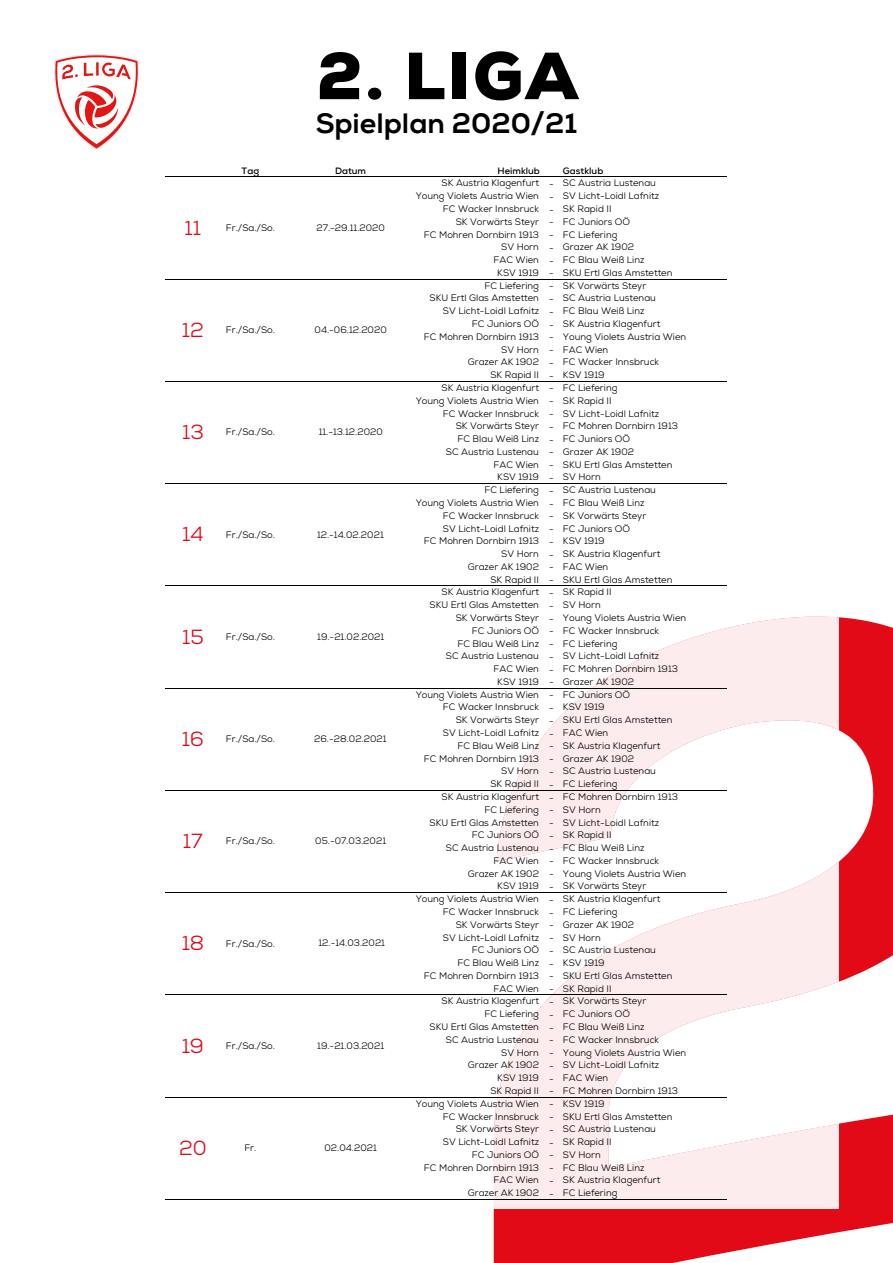
<style>
.page{position:relative;width:893px;height:1263px;background:#fff}
.page>*{position:absolute;margin:0;border:0;box-sizing:border-box;transform-origin:0 0}
.t1{font:900 64.5px "Nexa";color:#000}
.t2{font:28.5px "Nexa X Bold";color:#000}
.t3{font:20.4px "Nexa";color:#e20613}
.t4{font:700 18.75px/26.2px "Nexa";color:#000;text-align:center}
.t5{font:9.3px "Nexa";color:#000}
.t6{font:700 9.3px "Nexa";color:#000}
.s1{font-size:20.4px;color:#e20613}
</style>
<div class="page">
<svg style="left:494px;top:617px;width:399px;height:646px;fill:#e20a17"></svg>
<svg style="left:494px;top:616px;width:345px;height:593px"></svg>
<svg style="left:54px;top:54px;width:85px;height:96px"></svg>
<hr style="left:166px;top:177px;width:561px;height:1px;background:#000">
<hr style="left:166px;top:279px;width:561px;height:1px;background:#000">
<hr style="left:166px;top:381px;width:561px;height:1px;background:#000">
<hr style="left:166px;top:483px;width:561px;height:1px;background:#000">
<hr style="left:166px;top:585px;width:561px;height:1px;background:#000">
<hr style="left:166px;top:688px;width:561px;height:1px;background:#000">
<hr style="left:166px;top:790px;width:561px;height:1px;background:#000">
<hr style="left:166px;top:892px;width:561px;height:1px;background:#000">
<hr style="left:166px;top:994px;width:561px;height:1px;background:#000">
<hr style="left:166px;top:1097px;width:561px;height:1px;background:#000">
<hr style="left:166px;top:1199px;width:561px;height:1px;background:#000">
<h1 class="t1" style="left:317px;top:33px;width:263px">2. LIGA</h1>
<h2 class="t2" style="left:316px;top:106px;width:263px">Spielplan 2020/21</h2>
<h3 class="t4" style="left:362px;top:85px;width:172px">HPYBET 2. Liga<br>Spielplan 2020/21</h3>
<p class="t6" style="left:242px;top:165px;width:19px">Tag</p>
<p class="t6" style="left:335px;top:165px;width:32px">Datum</p>
<p class="t6" style="left:498px;top:165px;width:44px">Heimklub</p>
<p class="t6" style="left:563px;top:165px;width:42px">Gastklub</p>
<p class="t5" style="left:185px;top:222px;width:92px"><span class="s1">11</span> Fr./Sa./So.</p>
<p class="t5" style="left:316px;top:221px;width:70px">27.-29.11.2020</p>
<p class="t5" style="left:182px;top:324px;width:95px"><span class="s1">12</span> Fr./Sa./So.</p>
<p class="t5" style="left:315px;top:324px;width:74px">04.-06.12.2020</p>
<p class="t5" style="left:182px;top:426px;width:94px"><span class="s1">13</span> Fr./Sa./So.</p>
<p class="t5" style="left:319px;top:426px;width:66px">11.-13.12.2020</p>
<p class="t5" style="left:182px;top:528px;width:94px"><span class="s1">14</span> Fr./Sa./So.</p>
<p class="t5" style="left:317px;top:528px;width:68px">12.-14.02.2021</p>
<p class="t5" style="left:182px;top:631px;width:94px"><span class="s1">15</span> Fr./Sa./So.</p>
<p class="t5" style="left:317px;top:630px;width:69px">19.-21.02.2021</p>
<p class="t5" style="left:182px;top:733px;width:95px"><span class="s1">16</span> Fr./Sa./So.</p>
<p class="t5" style="left:314px;top:733px;width:74px">26.-28.02.2021</p>
<p class="t5" style="left:183px;top:835px;width:93px"><span class="s1">17</span> Fr./Sa./So.</p>
<p class="t5" style="left:315px;top:835px;width:72px">05.-07.03.2021</p>
<p class="t5" style="left:182px;top:937px;width:95px"><span class="s1">18</span> Fr./Sa./So.</p>
<p class="t5" style="left:318px;top:937px;width:68px">12.-14.03.2021</p>
<p class="t5" style="left:182px;top:1040px;width:95px"><span class="s1">19</span> Fr./Sa./So.</p>
<p class="t5" style="left:317px;top:1039px;width:68px">19.-21.03.2021</p>
<h3 class="t3" style="left:179px;top:1135px;width:29px">20</h3>
<p class="t5" style="left:244px;top:1142px;width:14px">Fr.</p>
<p class="t5" style="left:324px;top:1142px;width:54px">02.04.2021</p>
<p class="t5" style="left:442px;top:177px;width:216px">SK Austria Klagenfurt - SC Austria Lustenau</p>
<p class="t5" style="left:416px;top:190px;width:245px">Young Violets Austria Wien - SV Licht-Loidl Lafnitz</p>
<p class="t5" style="left:443px;top:203px;width:170px">FC Wacker Innsbruck - SK Rapid II</p>
<p class="t5" style="left:456px;top:216px;width:176px">SK Vorwärts Steyr - FC Juniors OÖ</p>
<p class="t5" style="left:424px;top:228px;width:195px">FC Mohren Dornbirn 1913 - FC Liefering</p>
<p class="t5" style="left:501px;top:241px;width:135px">SV Horn - Grazer AK 1902</p>
<p class="t5" style="left:494px;top:254px;width:152px">FAC Wien - FC Blau Weiß Linz</p>
<p class="t5" style="left:497px;top:267px;width:177px">KSV 1919 - SKU Ertl Glas Amstetten</p>
<p class="t5" style="left:484px;top:280px;width:163px">FC Liefering - SK Vorwärts Steyr</p>
<p class="t5" style="left:430px;top:292px;width:228px">SKU Ertl Glas Amstetten - SC Austria Lustenau</p>
<p class="t5" style="left:443px;top:305px;width:203px">SV Licht-Loidl Lafnitz - FC Blau Weiß Linz</p>
<p class="t5" style="left:472px;top:318px;width:190px">FC Juniors OÖ - SK Austria Klagenfurt</p>
<p class="t5" style="left:424px;top:331px;width:264px">FC Mohren Dornbirn 1913 - Young Violets Austria Wien</p>
<p class="t5" style="left:501px;top:343px;width:109px">SV Horn - FAC Wien</p>
<p class="t5" style="left:468px;top:356px;width:193px">Grazer AK 1902 - FC Wacker Innsbruck</p>
<p class="t5" style="left:490px;top:369px;width:116px">SK Rapid II - KSV 1919</p>
<p class="t5" style="left:442px;top:382px;width:177px">SK Austria Klagenfurt - FC Liefering</p>
<p class="t5" style="left:416px;top:395px;width:197px">Young Violets Austria Wien - SK Rapid II</p>
<p class="t5" style="left:443px;top:407px;width:218px">FC Wacker Innsbruck - SV Licht-Loidl Lafnitz</p>
<p class="t5" style="left:456px;top:420px;width:224px">SK Vorwärts Steyr - FC Mohren Dornbirn 1913</p>
<p class="t5" style="left:457px;top:433px;width:174px">FC Blau Weiß Linz - FC Juniors OÖ</p>
<p class="t5" style="left:446px;top:446px;width:190px">SC Austria Lustenau - Grazer AK 1902</p>
<p class="t5" style="left:494px;top:458px;width:180px">FAC Wien - SKU Ertl Glas Amstetten</p>
<p class="t5" style="left:497px;top:471px;width:105px">KSV 1919 - SV Horn</p>
<p class="t5" style="left:484px;top:484px;width:173px">FC Liefering - SC Austria Lustenau</p>
<p class="t5" style="left:416px;top:497px;width:230px">Young Violets Austria Wien - FC Blau Weiß Linz</p>
<p class="t5" style="left:443px;top:510px;width:205px">FC Wacker Innsbruck - SK Vorwärts Steyr</p>
<p class="t5" style="left:443px;top:522px;width:189px">SV Licht-Loidl Lafnitz - FC Juniors OÖ</p>
<p class="t5" style="left:424px;top:535px;width:182px">FC Mohren Dornbirn 1913 - KSV 1919</p>
<p class="t5" style="left:501px;top:548px;width:161px">SV Horn - SK Austria Klagenfurt</p>
<p class="t5" style="left:468px;top:561px;width:142px">Grazer AK 1902 - FAC Wien</p>
<p class="t5" style="left:490px;top:573px;width:183px">SK Rapid II - SKU Ertl Glas Amstetten</p>
<p class="t5" style="left:442px;top:586px;width:171px">SK Austria Klagenfurt - SK Rapid II</p>
<p class="t5" style="left:430px;top:599px;width:173px">SKU Ertl Glas Amstetten - SV Horn</p>
<p class="t5" style="left:456px;top:612px;width:232px">SK Vorwärts Steyr - Young Violets Austria Wien</p>
<p class="t5" style="left:472px;top:625px;width:189px">FC Juniors OÖ - FC Wacker Innsbruck</p>
<p class="t5" style="left:457px;top:637px;width:161px">FC Blau Weiß Linz - FC Liefering</p>
<p class="t5" style="left:446px;top:650px;width:215px">SC Austria Lustenau - SV Licht-Loidl Lafnitz</p>
<p class="t5" style="left:494px;top:663px;width:186px">FAC Wien - FC Mohren Dornbirn 1913</p>
<p class="t5" style="left:497px;top:676px;width:138px">KSV 1919 - Grazer AK 1902</p>
<p class="t5" style="left:416px;top:689px;width:216px">Young Violets Austria Wien - FC Juniors OÖ</p>
<p class="t5" style="left:443px;top:701px;width:163px">FC Wacker Innsbruck - KSV 1919</p>
<p class="t5" style="left:456px;top:714px;width:218px">SK Vorwärts Steyr - SKU Ertl Glas Amstetten</p>
<p class="t5" style="left:443px;top:727px;width:167px">SV Licht-Loidl Lafnitz - FAC Wien</p>
<p class="t5" style="left:457px;top:740px;width:204px">FC Blau Weiß Linz - SK Austria Klagenfurt</p>
<p class="t5" style="left:424px;top:752px;width:212px">FC Mohren Dornbirn 1913 - Grazer AK 1902</p>
<p class="t5" style="left:501px;top:765px;width:156px">SV Horn - SC Austria Lustenau</p>
<p class="t5" style="left:490px;top:778px;width:129px">SK Rapid II - FC Liefering</p>
<p class="t5" style="left:442px;top:791px;width:238px">SK Austria Klagenfurt - FC Mohren Dornbirn 1913</p>
<p class="t5" style="left:484px;top:804px;width:118px">FC Liefering - SV Horn</p>
<p class="t5" style="left:430px;top:816px;width:231px">SKU Ertl Glas Amstetten - SV Licht-Loidl Lafnitz</p>
<p class="t5" style="left:472px;top:829px;width:141px">FC Juniors OÖ - SK Rapid II</p>
<p class="t5" style="left:446px;top:842px;width:200px">SC Austria Lustenau - FC Blau Weiß Linz</p>
<p class="t5" style="left:494px;top:855px;width:167px">FAC Wien - FC Wacker Innsbruck</p>
<p class="t5" style="left:468px;top:867px;width:220px">Grazer AK 1902 - Young Violets Austria Wien</p>
<p class="t5" style="left:497px;top:880px;width:150px">KSV 1919 - SK Vorwärts Steyr</p>
<p class="t5" style="left:416px;top:893px;width:246px">Young Violets Austria Wien - SK Austria Klagenfurt</p>
<p class="t5" style="left:443px;top:906px;width:176px">FC Wacker Innsbruck - FC Liefering</p>
<p class="t5" style="left:456px;top:919px;width:180px">SK Vorwärts Steyr - Grazer AK 1902</p>
<p class="t5" style="left:443px;top:931px;width:159px">SV Licht-Loidl Lafnitz - SV Horn</p>
<p class="t5" style="left:472px;top:944px;width:186px">FC Juniors OÖ - SC Austria Lustenau</p>
<p class="t5" style="left:457px;top:957px;width:149px">FC Blau Weiß Linz - KSV 1919</p>
<p class="t5" style="left:424px;top:970px;width:250px">FC Mohren Dornbirn 1913 - SKU Ertl Glas Amstetten</p>
<p class="t5" style="left:494px;top:982px;width:119px">FAC Wien - SK Rapid II</p>
<p class="t5" style="left:442px;top:995px;width:206px">SK Austria Klagenfurt - SK Vorwärts Steyr</p>
<p class="t5" style="left:484px;top:1008px;width:147px">FC Liefering - FC Juniors OÖ</p>
<p class="t5" style="left:430px;top:1021px;width:216px">SKU Ertl Glas Amstetten - FC Blau Weiß Linz</p>
<p class="t5" style="left:446px;top:1034px;width:215px">SC Austria Lustenau - FC Wacker Innsbruck</p>
<p class="t5" style="left:501px;top:1046px;width:186px">SV Horn - Young Violets Austria Wien</p>
<p class="t5" style="left:468px;top:1059px;width:193px">Grazer AK 1902 - SV Licht-Loidl Lafnitz</p>
<p class="t5" style="left:497px;top:1072px;width:112px">KSV 1919 - FAC Wien</p>
<p class="t5" style="left:490px;top:1085px;width:189px">SK Rapid II - FC Mohren Dornbirn 1913</p>
<p class="t5" style="left:416px;top:1097px;width:190px">Young Violets Austria Wien - KSV 1919</p>
<p class="t5" style="left:443px;top:1110px;width:231px">FC Wacker Innsbruck - SKU Ertl Glas Amstetten</p>
<p class="t5" style="left:456px;top:1123px;width:202px">SK Vorwärts Steyr - SC Austria Lustenau</p>
<p class="t5" style="left:443px;top:1136px;width:170px">SV Licht-Loidl Lafnitz - SK Rapid II</p>
<p class="t5" style="left:472px;top:1149px;width:130px">FC Juniors OÖ - SV Horn</p>
<p class="t5" style="left:424px;top:1161px;width:222px">FC Mohren Dornbirn 1913 - FC Blau Weiß Linz</p>
<p class="t5" style="left:494px;top:1174px;width:168px">FAC Wien - SK Austria Klagenfurt</p>
<p class="t5" style="left:468px;top:1187px;width:151px">Grazer AK 1902 - FC Liefering</p>
</div>
